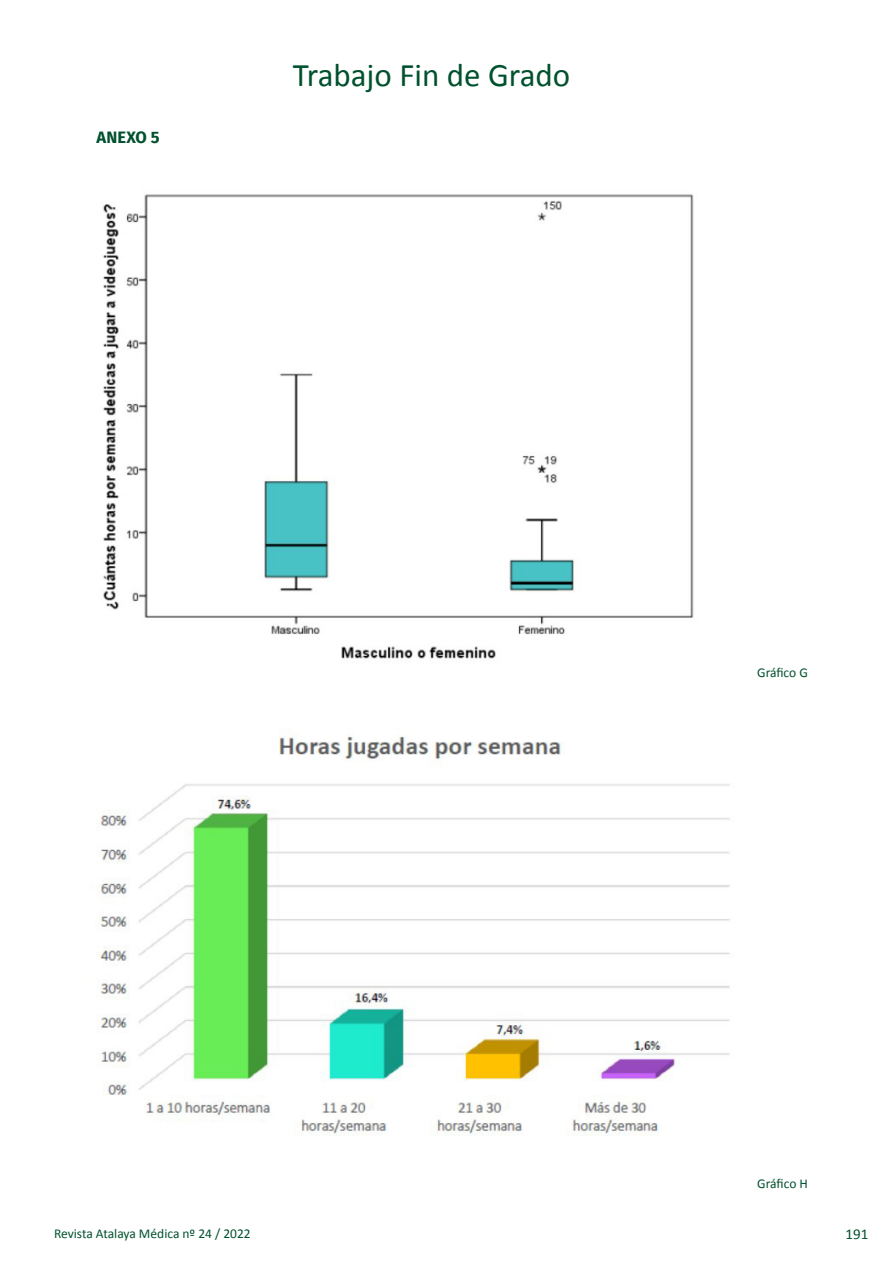
<style>
.page{position:relative;width:893px;height:1263px;background:#fff}
.page>*{position:absolute;margin:0;border:0;box-sizing:border-box;transform-origin:0 0}
.t1{font:33px "Calibri";color:#00512e}
.encabezado_-_2{font:700 16.5px "Fira Sans";letter-spacing:.01em;color:#00512e}
.t2{font:15px "Calibri";color:#00512e}
.Pie_de_imagen{font:13.5px "Calibri";letter-spacing:-.005em;color:#00512e}
</style>
<div class="page">
<img style="left:103px;top:194px;width:591px;height:465px">
<img style="left:99px;top:735px;width:631px;height:401px">
<p class="encabezado_-_2" style="left:97px;top:123px;width:65px">ANEXO 5</p>
<h1 class="t1" style="left:293px;top:54px;width:279px">Trabajo Fin de Grado</h1>
<p class="Pie_de_imagen" style="left:54px;top:1225px;width:198px">Revista Atalaya Médica nº 24 / 2022</p>
<p class="Pie_de_imagen" style="left:757px;top:664px;width:52px">Gráfico G</p>
<p class="Pie_de_imagen" style="left:757px;top:1175px;width:52px">Gráfico H</p>
<p class="t2" style="left:845px;top:1224px;width:24px">191</p>
</div>
